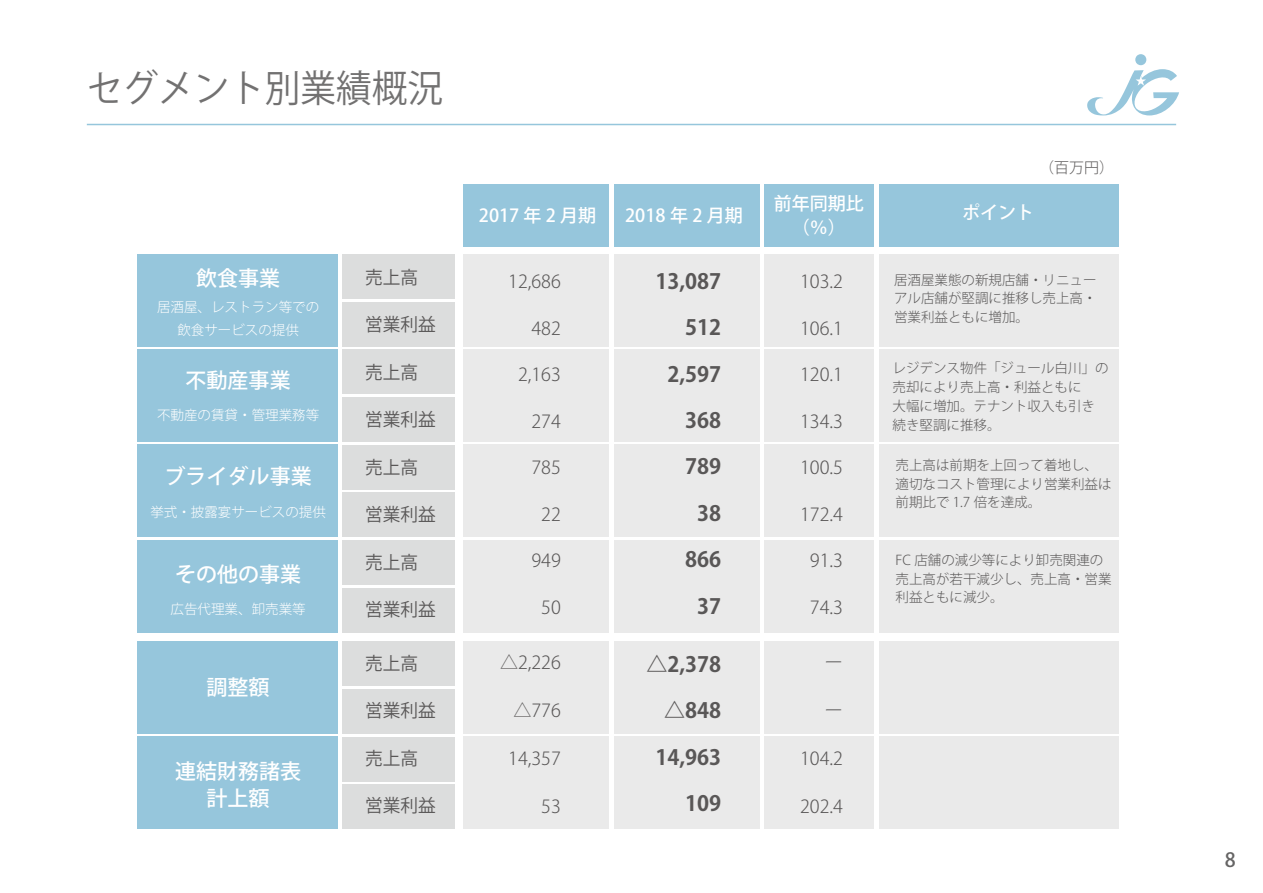
<style>
.page{position:relative;width:1263px;height:893px;background:#fff}
.page>*{position:absolute;margin:0;border:0;box-sizing:border-box;transform-origin:0 0}
.t1{font:37.5px "Koz Go Pro";color:#727171;scale:.95 1}
.t2{font:700 21px "Koz Go Pro";color:#595757}
.t3{font:500 21px/27px "Koz Go Pro";color:#fff;text-align:center}
.t4{font:500 19.5px "Koz Go Pro";color:#656464}
.t5{font:300 18px "Koz Go Pro";color:#595757}
.t6{font:18px "Koz Go Pro";color:#595757}
.t7{font:500 18px/23.7px "Koz Go Pro";color:#fff;text-align:center}
.t8{font:300 15px "Koz Go Pro";color:#595757}
.t9{font:300 13.65px "Koz Go Pro";color:#fff}
.t10{font:300 13.5px/18.8px "Koz Go Pro";color:#595757}
.t11{font:300 13.5px/23.7px "Koz Go Pro";color:#fff;text-align:center}
</style>
<div class="page">
<svg style="left:1087px;top:54px;width:92px;height:61px"></svg>
<hr style="left:87px;top:124px;width:1089px;height:1px;background:#96c6dc">
<div style="left:137px;top:254px;width:201px;height:92px;background:#96c6dc"></div>
<div style="left:137px;top:349px;width:201px;height:93px;background:#96c6dc"></div>
<div style="left:137px;top:445px;width:201px;height:92px;background:#96c6dc"></div>
<div style="left:137px;top:540px;width:201px;height:92px;background:#96c6dc"></div>
<div style="left:137px;top:641px;width:201px;height:93px;background:#96c6dc"></div>
<div style="left:137px;top:737px;width:201px;height:92px;background:#96c6dc"></div>
<div style="left:342px;top:254px;width:112px;height:45px;background:#dcdddd"></div>
<div style="left:464px;top:254px;width:145px;height:92px;background:#eaeaea"></div>
<div style="left:464px;top:349px;width:145px;height:93px;background:#eaeaea"></div>
<div style="left:464px;top:445px;width:145px;height:92px;background:#eaeaea"></div>
<div style="left:464px;top:540px;width:145px;height:92px;background:#eaeaea"></div>
<div style="left:464px;top:641px;width:145px;height:93px;background:#eaeaea"></div>
<div style="left:464px;top:737px;width:145px;height:92px;background:#eaeaea"></div>
<div style="left:614px;top:254px;width:145px;height:92px;background:#eaeaea"></div>
<div style="left:614px;top:349px;width:145px;height:93px;background:#eaeaea"></div>
<div style="left:614px;top:445px;width:145px;height:92px;background:#eaeaea"></div>
<div style="left:614px;top:540px;width:145px;height:92px;background:#eaeaea"></div>
<div style="left:614px;top:641px;width:145px;height:93px;background:#eaeaea"></div>
<div style="left:614px;top:737px;width:145px;height:92px;background:#eaeaea"></div>
<div style="left:764px;top:254px;width:109px;height:92px;background:#eaeaea"></div>
<div style="left:764px;top:349px;width:109px;height:93px;background:#eaeaea"></div>
<div style="left:764px;top:445px;width:109px;height:92px;background:#eaeaea"></div>
<div style="left:764px;top:540px;width:109px;height:92px;background:#eaeaea"></div>
<div style="left:764px;top:641px;width:109px;height:93px;background:#eaeaea"></div>
<div style="left:764px;top:737px;width:109px;height:92px;background:#eaeaea"></div>
<div style="left:880px;top:254px;width:239px;height:92px;background:#eaeaea"></div>
<div style="left:880px;top:349px;width:239px;height:93px;background:#eaeaea"></div>
<div style="left:880px;top:445px;width:239px;height:92px;background:#eaeaea"></div>
<div style="left:880px;top:540px;width:239px;height:92px;background:#eaeaea"></div>
<div style="left:880px;top:641px;width:239px;height:93px;background:#eaeaea"></div>
<div style="left:880px;top:737px;width:239px;height:92px;background:#eaeaea"></div>
<div style="left:342px;top:302px;width:112px;height:44px;background:#dcdddd"></div>
<div style="left:342px;top:349px;width:112px;height:45px;background:#dcdddd"></div>
<div style="left:342px;top:397px;width:112px;height:45px;background:#dcdddd"></div>
<div style="left:342px;top:445px;width:112px;height:44px;background:#dcdddd"></div>
<div style="left:342px;top:492px;width:112px;height:45px;background:#dcdddd"></div>
<div style="left:342px;top:540px;width:112px;height:45px;background:#dcdddd"></div>
<div style="left:342px;top:588px;width:112px;height:44px;background:#dcdddd"></div>
<div style="left:342px;top:641px;width:112px;height:45px;background:#dcdddd"></div>
<div style="left:342px;top:689px;width:112px;height:45px;background:#dcdddd"></div>
<div style="left:342px;top:737px;width:112px;height:44px;background:#dcdddd"></div>
<div style="left:342px;top:784px;width:112px;height:45px;background:#dcdddd"></div>
<div style="left:464px;top:184px;width:145px;height:63px;background:#96c6dc"></div>
<div style="left:614px;top:184px;width:145px;height:63px;background:#96c6dc"></div>
<div style="left:764px;top:184px;width:109px;height:63px;background:#96c6dc"></div>
<div style="left:880px;top:184px;width:239px;height:63px;background:#96c6dc"></div>
<h1 class="t1" style="left:87px;top:64px;width:376px">セグメント別業績概況</h1>
<h2 class="t3" style="left:196px;top:266px;width:85px">飲食事業</h2>
<p class="t11" style="left:157px;top:295px;width:163px">居酒屋、レストラン等での飲食サービスの提供</p>
<h2 class="t3" style="left:186px;top:368px;width:106px">不動産事業</h2>
<p class="t11" style="left:157px;top:403px;width:163px">不動産の賃貸・管理業務等</p>
<p class="t9" style="left:149px;top:414px;width:180px">挙式・披露宴サービスの提供</p>
<h2 class="t3" style="left:165px;top:464px;width:148px">ブライダル事業</h2>
<p class="t11" style="left:150px;top:501px;width:177px">挙式・披露宴サービスの提供</p>
<h2 class="t3" style="left:175px;top:562px;width:127px">その他の事業</h2>
<p class="t11" style="left:171px;top:598px;width:136px">広告代理業、卸売業等</p>
<h2 class="t3" style="left:207px;top:675px;width:64px">調整額</h2>
<h2 class="t3" style="left:175px;top:759px;width:127px">連結財務諸表計上額</h2>
<h3 class="t6" style="left:365px;top:266px;width:54px">売上高</h3>
<h3 class="t6" style="left:365px;top:313px;width:72px">営業利益</h3>
<h3 class="t6" style="left:365px;top:361px;width:54px">売上高</h3>
<h3 class="t6" style="left:365px;top:408px;width:72px">営業利益</h3>
<h3 class="t6" style="left:365px;top:456px;width:54px">売上高</h3>
<h3 class="t6" style="left:365px;top:503px;width:72px">営業利益</h3>
<h3 class="t6" style="left:365px;top:550px;width:54px">売上高</h3>
<h3 class="t6" style="left:365px;top:598px;width:72px">営業利益</h3>
<h3 class="t6" style="left:365px;top:651px;width:54px">売上高</h3>
<h3 class="t6" style="left:365px;top:699px;width:72px">営業利益</h3>
<h3 class="t6" style="left:365px;top:746px;width:54px">売上高</h3>
<h3 class="t6" style="left:365px;top:794px;width:72px">営業利益</h3>
<h3 class="t7" style="left:479px;top:205px;width:119px">2017 年 2 月期</h3>
<h3 class="t7" style="left:625px;top:205px;width:119px">2018 年 2 月期</h3>
<h3 class="t5" style="left:508px;top:270px;width:54px">12,686</h3>
<h3 class="t5" style="left:531px;top:317px;width:31px">482</h3>
<h3 class="t5" style="left:518px;top:363px;width:44px">2,163</h3>
<h3 class="t5" style="left:531px;top:410px;width:31px">274</h3>
<h3 class="t5" style="left:531px;top:456px;width:31px">785</h3>
<h3 class="t5" style="left:541px;top:503px;width:21px">22</h3>
<h3 class="t5" style="left:531px;top:549px;width:31px">949</h3>
<h3 class="t5" style="left:541px;top:596px;width:21px">50</h3>
<h3 class="t5" style="left:500px;top:651px;width:62px">△2,226</h3>
<h3 class="t5" style="left:513px;top:699px;width:49px">△776</h3>
<h3 class="t5" style="left:508px;top:747px;width:54px">14,357</h3>
<h3 class="t5" style="left:541px;top:795px;width:21px">53</h3>
<h2 class="t2" style="left:655px;top:267px;width:67px">13,087</h2>
<h2 class="t2" style="left:685px;top:314px;width:38px">512</h2>
<h2 class="t2" style="left:667px;top:360px;width:55px">2,597</h2>
<h2 class="t2" style="left:685px;top:407px;width:38px">368</h2>
<h2 class="t2" style="left:685px;top:453px;width:38px">789</h2>
<h2 class="t2" style="left:697px;top:500px;width:26px">38</h2>
<h2 class="t2" style="left:685px;top:546px;width:38px">866</h2>
<h2 class="t2" style="left:697px;top:593px;width:26px">37</h2>
<h2 class="t2" style="left:646px;top:651px;width:76px">△2,378</h2>
<h2 class="t2" style="left:664px;top:697px;width:59px">△848</h2>
<h2 class="t2" style="left:655px;top:744px;width:67px">14,963</h2>
<h2 class="t2" style="left:685px;top:790px;width:38px">109</h2>
<h3 class="t7" style="left:774px;top:193px;width:91px">前年同期比（％）</h3>
<h3 class="t5" style="left:800px;top:270px;width:44px">103.2</h3>
<h3 class="t5" style="left:800px;top:317px;width:44px">106.1</h3>
<h3 class="t5" style="left:800px;top:363px;width:44px">120.1</h3>
<h3 class="t5" style="left:800px;top:410px;width:44px">134.3</h3>
<h3 class="t5" style="left:800px;top:456px;width:44px">100.5</h3>
<h3 class="t5" style="left:800px;top:503px;width:44px">172.4</h3>
<h3 class="t5" style="left:810px;top:549px;width:35px">91.3</h3>
<h3 class="t5" style="left:810px;top:596px;width:35px">74.3</h3>
<h3 class="t5" style="left:825px;top:651px;width:19px">ー</h3>
<h3 class="t5" style="left:825px;top:699px;width:19px">ー</h3>
<h3 class="t5" style="left:800px;top:747px;width:44px">104.2</h3>
<h3 class="t5" style="left:800px;top:795px;width:44px">202.4</h3>
<h3 class="t7" style="left:962px;top:201px;width:73px">ポイント</h3>
<p class="t8" style="left:1039px;top:158px;width:76px">（百万円）</p>
<p class="t10" style="left:894px;top:270px;width:204px;text-align:justify">居酒屋業態の新規店舗・リニューアル店舗が堅調に推移し売上高・営業利益ともに増加。</p>
<p class="t10" style="left:892px;top:359px;width:217px">レジデンス物件「ジュール白川」の売却により売上高・利益ともに<br>大幅に増加。テナント収入も引き続き堅調に推移。</p>
<p class="t10" style="left:895px;top:456px;width:217px">売上高は前期を上回って着地し、適切なコスト管理により営業利益は前期比で 1.7 倍を達成。</p>
<p class="t10" style="left:895px;top:551px;width:217px">FC 店舗の減少等により卸売関連の売上高が若干減少し、売上高・営業利益ともに減少。</p>
<h3 class="t4" style="left:1225px;top:847px;width:12px">8</h3>
</div>
